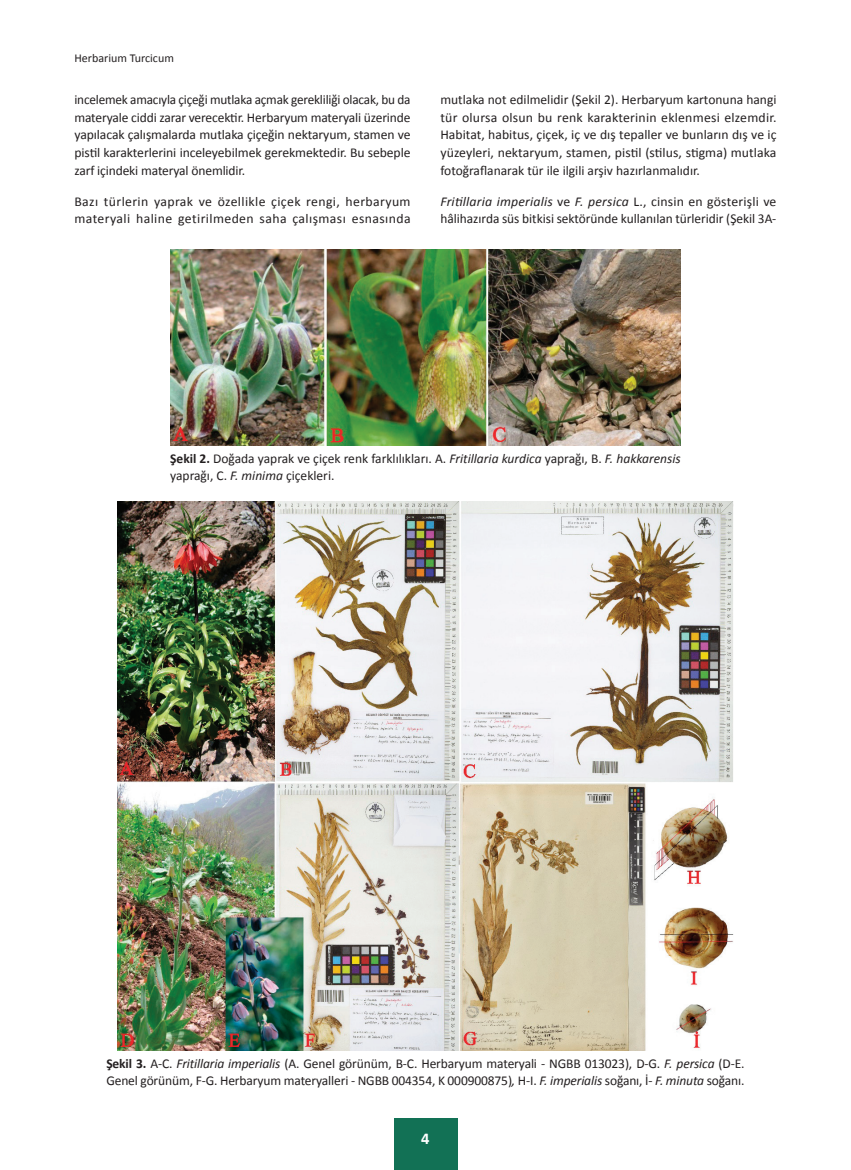
<style>
.page{position:relative;width:851px;height:1170px;background:#fff}
.page>*{position:absolute;margin:0;border:0;box-sizing:border-box;transform-origin:0 0}
.t1{font:700 16.5px "Calibri";color:#fff}
.t2{font:13.5px/17.9px "Calibri";color:#231f20}
.t3{font:13.5px/17.9px "Calibri";letter-spacing:.025em;color:#231f20}
.t4{font:12px "Calibri";color:#231f20}
.s1{font-style:italic}
.s2{font-weight:700}
</style>
<div class="page">
<div style="left:393px;top:1118px;width:64px;height:51px;background:#127155"></div>
<img style="left:170px;top:249px;width:510px;height:196px">
<img style="left:117px;top:501px;width:616px;height:549px">
<p class="t4" style="left:74px;top:51px;width:101px">Herbarium Turcicum</p>
<p class="t2" style="left:74px;top:90px;width:337px;text-align:justify">incelemek amacıyla çiçeği mutlaka açmak gerekliliği olacak, bu da materyale ciddi zarar verecektir. Herbaryum materyali üzerinde yapılacak çalışmalarda mutlaka çiçeğin nektaryum, stamen ve pistil karakterlerini inceleyebilmek gerekmektedir. Bu sebeple zarf içindeki materyal önemlidir.</p>
<p class="t3" style="left:74px;top:192px;width:337px">Bazı türlerin yaprak ve özellikle çiçek rengi, herbaryum materyali haline getirilmeden saha çalışması esnasında</p>
<p class="t2" style="left:440px;top:90px;width:337px;text-align:justify">mutlaka not edilmelidir (Şekil 2). Herbaryum kartonuna hangi tür olursa olsun bu renk karakterinin eklenmesi elzemdir.<br>Habitat, habitus, çiçek, iç ve dış tepaller ve bunların dış ve iç yüzeyleri, nektaryum, stamen, pistil (stilus, stigma) mutlaka fotoğraflanarak tür ile ilgili arşiv hazırlanmalıdır.</p>
<p class="t2" style="left:440px;top:192px;width:337px"><span class="s1">Fritillaria imperialis</span> ve <span class="s1">F. persica</span> L., cinsin en gösterişli ve hâlihazırda süs bitkisi sektöründe kullanılan türleridir (Şekil 3A-</p>
<p class="t2" style="left:170px;top:449px;width:512px;line-height:17.2px"><span class="s2">Şekil 2.</span> Doğada yaprak ve çiçek renk farklılıkları. A. <span class="s1">Fritillaria kurdica</span> yaprağı, B. <span class="s1">F. hakkarensis </span>yaprağı, C. <span class="s1">F. minima</span> çiçekleri.</p>
<p class="t2" style="left:106px;top:1054px;width:639px;line-height:17.2px"><span class="s2">Şekil 3.</span> A-C. <span class="s1">Fritillaria imperialis</span> (A. Genel görünüm, B-C. Herbaryum materyali - NGBB 013023), D-G. <span class="s1">F. persica</span> (D-E.<br>Genel görünüm, F-G. Herbaryum materyalleri - NGBB 004354, K 000900875)<span class="s1">,</span> H-I. <span class="s1">F. imperialis</span> soğanı, İ- <span class="s1">F. minuta</span> soğanı.</p>
<p class="t1" style="left:421px;top:1127px;width:10px">4</p>
</div>
